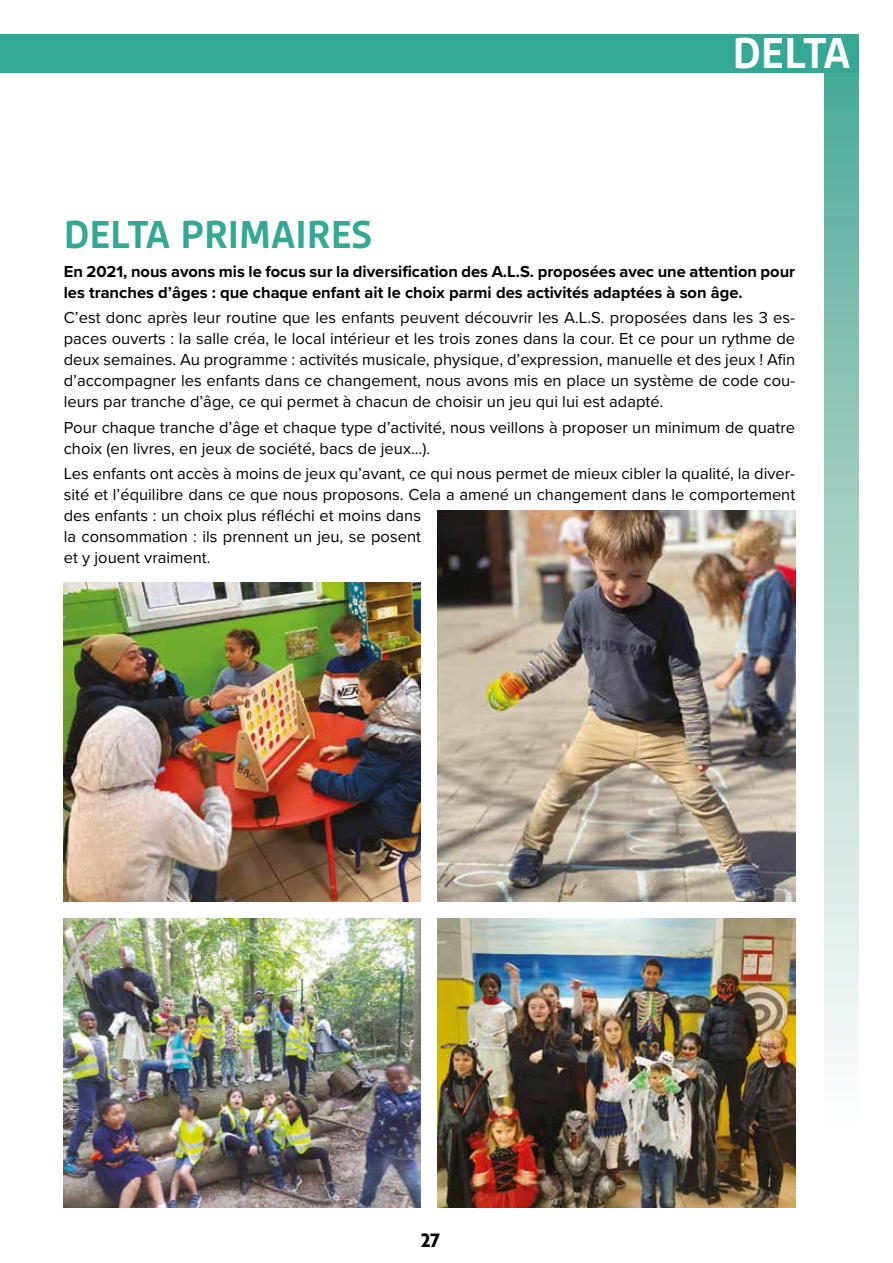
<style>
.page{position:relative;width:893px;height:1263px;background:#fff}
.page>*{position:absolute;margin:0;border:0;box-sizing:border-box;transform-origin:0 0}
.t1{font:700 46.5px "Gesta";letter-spacing:-.03em;color:#fff}
.t2{font:700 42px "Gesta";color:#34a894}
.t3{font:700 21px "Agenda";color:#000}
.t4{font:16.5px/21px "Proxima Nova";color:#000}
.t5{font:700 16.5px/21px "Proxima Nova";color:#000}
</style>
<div class="page">
<div style="left:825px;top:34px;width:34px;height:1106px;background:linear-gradient(to bottom,#4ca794,#fff)"></div>
<div style="left:0;top:34px;width:859px;height:38px;background:#34a894"></div>
<img style="left:64px;top:918px;width:357px;height:290px">
<img style="left:64px;top:583px;width:357px;height:318px">
<img style="left:438px;top:510px;width:357px;height:391px">
<img style="left:438px;top:918px;width:357px;height:290px">
<h1 class="t1" style="left:733px;top:27px;width:119px">DELTA</h1>
<h2 class="t2" style="left:64px;top:210px;width:310px">DELTA PRIMAIRES</h2>
<p class="t5" style="left:64px;top:261px;width:733px">En 2021, nous avons mis le focus sur la diversification des A.L.S. proposées avec une attention pour les tranches d’âges : que chaque enfant ait le choix parmi des activités adaptées à son âge.</p>
<p class="t4" style="left:64px;top:307px;width:733px;text-align:justify">C’est donc après leur routine que les enfants peuvent découvrir les A.L.S. proposées dans les 3 es&shy;paces ouverts : la salle créa, le local intérieur et les trois zones dans la cour. Et ce pour un rythme de deux semaines. Au programme : activités musicale, physique, d’expression, manuelle et des jeux ! Afin d’accompagner les enfants dans ce changement, nous avons mis en place un système de code cou&shy;leurs par tranche d’âge, ce qui permet à chacun de choisir un jeu qui lui est adapté.</p>
<p class="t4" style="left:64px;top:416px;width:733px">Pour chaque tranche d’âge et chaque type d’activité, nous veillons à proposer un minimum de quatre choix (en livres, en jeux de société, bacs de jeux...).</p>
<p class="t4" style="left:64px;top:462px;width:733px">Les enfants ont accès à moins de jeux qu’avant, ce qui nous permet de mieux cibler la qualité, la diver&shy;sité et l’équilibre dans ce que nous proposons. Cela a amené un changement dans le comportement des enfants : un choix plus réfléchi et moins dans<br>la consommation : ils prennent un jeu, se posent<br>et y jouent vraiment.</p>
<p class="t3" style="left:421px;top:1229px;width:21px">27</p>
</div>
